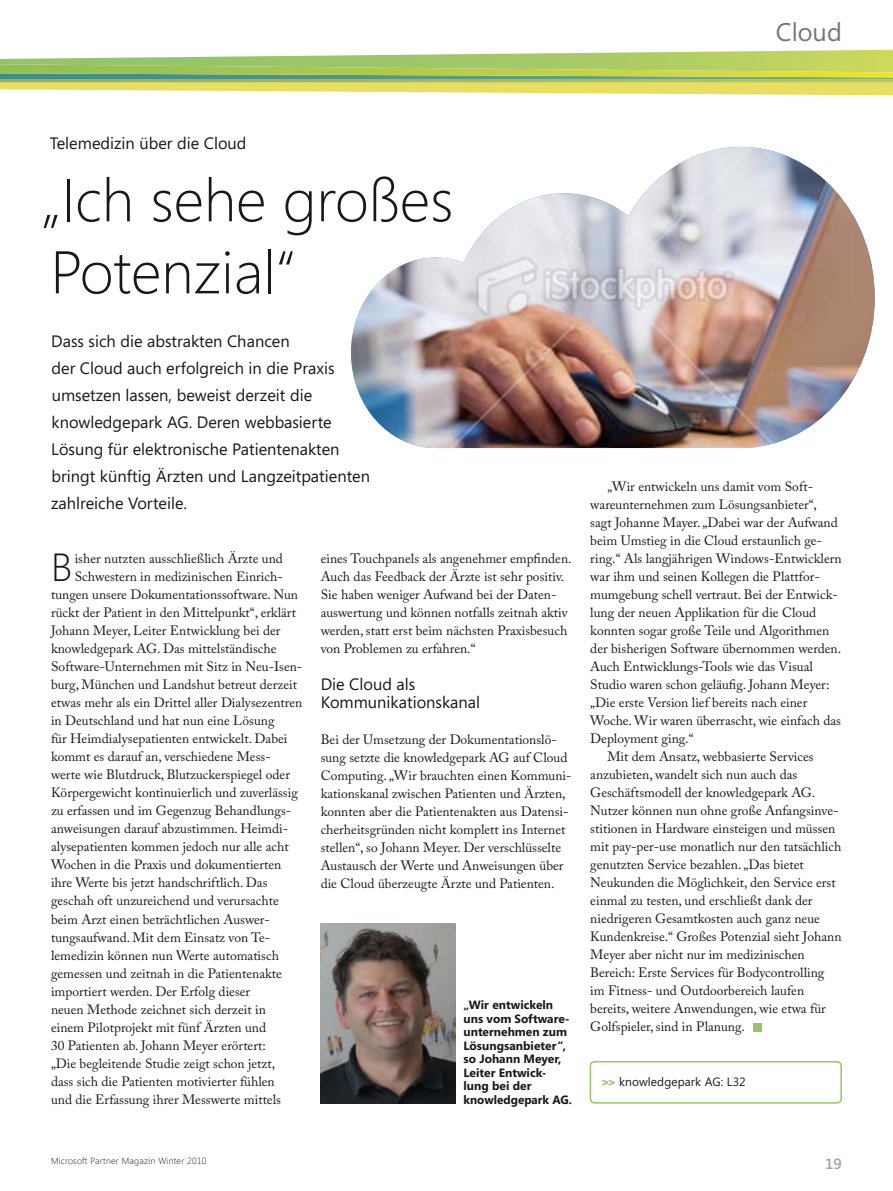
<style>
.page{position:relative;width:893px;height:1191px;background:#fff}
.page>*{position:absolute;margin:0;border:0;box-sizing:border-box;transform-origin:0 0}
.t1{font:300 60px/72px "Segoe";color:#1a171c}
.t2{font:300 39.15px "Segoe";color:#1a171c}
.t3{font:25.5px "Segoe";color:#757678}
.t4{font:16.5px/27px "Segoe";color:#1a171c}
.t5{font:600 15px "Segoe";color:#a1a2a4}
.t6{font:13.5px/18px "Adobe Caslon Pro";color:#1a171c}
.t7{font:700 12px/13.5px "Segoe";color:#1a171c}
.t8{font:12px "Segoe";letter-spacing:.01em;color:#1a171c}
.t9{font:300 9px "Segoe";letter-spacing:.025em;color:#1a171c}
.s1{font-weight:900;color:#98c469}
</style>
<div class="page">
<svg style="left:0;top:50px;width:893px;height:45px"></svg>
<img style="left:0;top:64px;width:893px;height:13px">
<div style="left:590px;top:1061px;width:252px;height:42px;border:2px solid #98c469;border-radius:4px"></div>
<div style="left:753px;top:1022px;width:9px;height:9px;background:#98c469"></div>
<img style="left:320px;top:923px;width:135px;height:180px">
<img style="left:351px;top:147px;width:524px;height:301px">
<h3 class="t3" style="left:776px;top:15px;width:68px">Cloud</h3>
<p class="t4" style="left:50px;top:129px;width:198px">Telemedizin über die Cloud</p>
<h1 class="t1" style="left:41px;top:165px;width:413px">„Ich sehe großes<br>Potenzial“</h1>
<p class="t4" style="left:51px;top:327px;width:320px">Dass sich die abstrakten Chancen<br>der Cloud auch erfolgreich in die Praxis umsetzen lassen, beweist derzeit die knowledgepark AG. Deren webbasierte Lösung für elektronische Patientenakten bringt künftig Ärzten und Langzeitpatienten zahlreiche Vorteile.</p>
<h2 class="t2" style="left:51px;top:545px;width:23px">B</h2>
<p class="t6" style="left:75px;top:550px;width:210px">isher nutzten ausschließlich Ärzte und</p>
<p class="t6" style="left:75px;top:568px;width:210px">Schwestern in medizinischen Einrich-</p>
<p class="t6" style="left:51px;top:586px;width:248px">tungen unsere Dokumentationssoftware. Nun</p>
<p class="t6" style="left:51px;top:604px;width:246px">rückt der Patient in den Mittelpunkt“, erklärt</p>
<p class="t6" style="left:51px;top:622px;width:231px">Johann Meyer, Leiter Entwicklung bei der</p>
<p class="t6" style="left:51px;top:640px;width:227px">knowledgepark AG. Das mittelständische</p>
<p class="t6" style="left:51px;top:658px;width:253px">Software-Unternehmen mit Sitz in Neu-Isen-</p>
<p class="t6" style="left:51px;top:676px;width:248px">burg, München und Landshut betreut derzeit</p>
<p class="t6" style="left:51px;top:694px;width:253px">etwas mehr als ein Drittel aller Dialysezentren</p>
<p class="t6" style="left:51px;top:712px;width:225px">in Deutschland und hat nun eine Lösung</p>
<p class="t6" style="left:51px;top:730px;width:238px">für Heimdialysepatienten entwickelt. Dabei</p>
<p class="t6" style="left:51px;top:748px;width:221px">kommt es darauf an, verschiedene Mess-</p>
<p class="t6" style="left:51px;top:766px;width:240px">werte wie Blutdruck, Blutzuckerspiegel oder</p>
<p class="t6" style="left:51px;top:784px;width:248px">Körpergewicht kontinuierlich und zuverlässig</p>
<p class="t6" style="left:51px;top:802px;width:242px">zu erfassen und im Gegenzug Behandlungs-</p>
<p class="t6" style="left:51px;top:820px;width:239px">anweisungen darauf abzustimmen. Heimdi-</p>
<p class="t6" style="left:51px;top:838px;width:239px">alysepatienten kommen jedoch nur alle acht</p>
<p class="t6" style="left:51px;top:856px;width:232px">Wochen in die Praxis und dokumentierten</p>
<p class="t6" style="left:51px;top:874px;width:218px">ihre Werte bis jetzt handschriftlich. Das</p>
<p class="t6" style="left:51px;top:892px;width:229px">geschah oft unzureichend und verursachte</p>
<p class="t6" style="left:51px;top:909px;width:220px">beim Arzt einen beträchtlichen Auswer-</p>
<p class="t6" style="left:51px;top:927px;width:221px">tungsaufwand. Mit dem Einsatz von Te-</p>
<p class="t6" style="left:51px;top:945px;width:229px">lemedizin können nun Werte automatisch</p>
<p class="t6" style="left:51px;top:963px;width:232px">gemessen und zeitnah in die Patientenakte</p>
<p class="t6" style="left:51px;top:981px;width:201px">importiert werden. Der Erfolg dieser</p>
<p class="t6" style="left:51px;top:999px;width:216px">neuen Methode zeichnet sich derzeit in</p>
<p class="t6" style="left:51px;top:1017px;width:217px">einem Pilotprojekt mit fünf Ärzten und</p>
<p class="t6" style="left:51px;top:1035px;width:216px">30 Patienten ab. Johann Meyer erörtert:</p>
<p class="t6" style="left:51px;top:1053px;width:226px">„Die begleitende Studie zeigt schon jetzt,</p>
<p class="t6" style="left:51px;top:1071px;width:225px">dass sich die Patienten motivierter fühlen</p>
<p class="t6" style="left:51px;top:1089px;width:231px">und die Erfassung ihrer Messwerte mittels</p>
<p class="t6" style="left:321px;top:549px;width:252px">eines Touchpanels als angenehmer empfinden.<br>Auch das Feedback der Ärzte ist sehr positiv.<br>Sie haben weniger Aufwand bei der Daten&shy;auswertung und können notfalls zeitnah aktiv werden, statt erst beim nächsten Praxisbesuch von Problemen zu erfahren.“</p>
<p class="t4" style="left:321px;top:674px;width:161px;line-height:18px">Die Cloud als<br>Kommunikationskanal</p>
<p class="t6" style="left:321px;top:730px;width:252px">Bei der Umsetzung der Dokumentationslö&shy;sung setzte die knowledgepark AG auf Cloud Computing. „Wir brauchten einen Kommuni&shy;kationskanal zwischen Patienten und Ärzten, konnten aber die Patientenakten aus Datensi&shy;cherheitsgründen nicht komplett ins Internet stellen“, so Johann Meyer. Der verschlüsselte Austausch der Werte und Anweisungen über die Cloud überzeugte Ärzte und Patienten.</p>
<p class="t7" style="left:463px;top:997px;width:110px">„Wir entwickeln uns vom Software&shy;unternehmen zum<br>Lösungsanbieter“, so Johann Meyer,<br>Leiter Entwick&shy;lung bei der knowledgepark AG.</p>
<p class="t6" style="left:607px;top:478px;width:207px">„Wir entwickeln uns damit vom Soft-</p>
<p class="t6" style="left:590px;top:496px;width:228px">wareunternehmen zum Lösungsanbieter“,</p>
<p class="t6" style="left:590px;top:514px;width:249px">sagt Johanne Mayer. „Dabei war der Aufwand</p>
<p class="t6" style="left:590px;top:532px;width:233px">beim Umstieg in die Cloud erstaunlich ge-</p>
<p class="t6" style="left:590px;top:550px;width:253px">ring.“ Als langjährigen Windows-Entwicklern</p>
<p class="t6" style="left:590px;top:568px;width:231px">war ihm und seinen Kollegen die Plattfor-</p>
<p class="t6" style="left:590px;top:586px;width:249px">mumgebung schell vertraut. Bei der Entwick-</p>
<p class="t6" style="left:590px;top:604px;width:227px">lung der neuen Applikation für die Cloud</p>
<p class="t6" style="left:590px;top:622px;width:241px">konnten sogar große Teile und Algorithmen</p>
<p class="t6" style="left:590px;top:640px;width:252px">der bisherigen Software übernommen werden.</p>
<p class="t6" style="left:590px;top:658px;width:224px">Auch Entwicklungs-Tools wie das Visual</p>
<p class="t6" style="left:590px;top:676px;width:241px">Studio waren schon geläufig. Johann Meyer:</p>
<p class="t6" style="left:590px;top:694px;width:218px">„Die erste Version lief bereits nach einer</p>
<p class="t6" style="left:590px;top:711px;width:252px">Woche. Wir waren überrascht, wie einfach das</p>
<p class="t6" style="left:590px;top:729px;width:105px">Deployment ging.“</p>
<p class="t6" style="left:607px;top:747px;width:208px">Mit dem Ansatz, webbasierte Services</p>
<p class="t6" style="left:590px;top:765px;width:209px">anzubieten, wandelt sich nun auch das</p>
<p class="t6" style="left:590px;top:783px;width:226px">Geschäftsmodell der knowledgepark AG.</p>
<p class="t6" style="left:590px;top:801px;width:250px">Nutzer können nun ohne große Anfangsinve-</p>
<p class="t6" style="left:590px;top:819px;width:246px">stitionen in Hardware einsteigen und müssen</p>
<p class="t6" style="left:590px;top:837px;width:253px">mit pay-per-use monatlich nur den tatsächlich</p>
<p class="t6" style="left:590px;top:855px;width:215px">genutzten Service bezahlen. „Das bietet</p>
<p class="t6" style="left:590px;top:873px;width:247px">Neukunden die Möglichkeit, den Service erst</p>
<p class="t6" style="left:590px;top:891px;width:224px">einmal zu testen, und erschließt dank der</p>
<p class="t6" style="left:590px;top:909px;width:231px">niedrigeren Gesamtkosten auch ganz neue</p>
<p class="t6" style="left:590px;top:927px;width:253px">Kundenkreise.“ Großes Potenzial sieht Johann</p>
<p class="t6" style="left:590px;top:945px;width:216px">Meyer aber nicht nur im medizinischen</p>
<p class="t6" style="left:590px;top:963px;width:236px">Bereich: Erste Services für Bodycontrolling</p>
<p class="t6" style="left:590px;top:981px;width:215px">im Fitness- und Outdoorbereich laufen</p>
<p class="t6" style="left:590px;top:999px;width:237px">bereits, weitere Anwendungen, wie etwa für</p>
<p class="t6" style="left:590px;top:1017px;width:156px">Golfspieler, sind in Planung.</p>
<p class="t8" style="left:601px;top:1073px;width:146px"><span class="s1">&gt;&gt;</span> knowledgepark AG: L32</p>
<p class="t9" style="left:51px;top:1156px;width:157px">Microsoft Partner Magazin Winter 2010</p>
<p class="t5" style="left:825px;top:1155px;width:18px">19</p>
</div>
